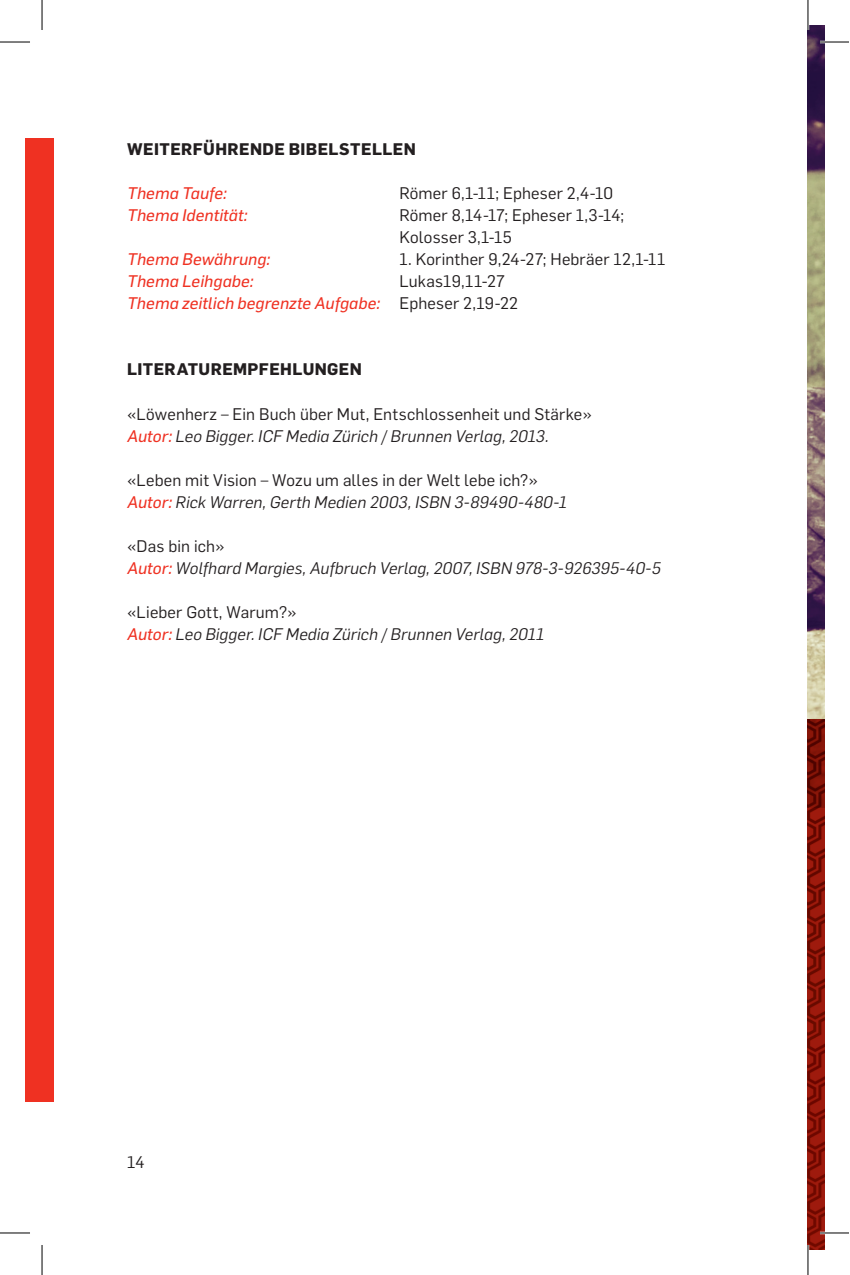
<style>
.page{position:relative;width:850px;height:1275px;background:#fff}
.page>*{position:absolute;margin:0;border:0;box-sizing:border-box;transform-origin:0 0}
.t1{font:16.4px/22px "Flama";letter-spacing:.01em;color:#231f20}
.t2{font:italic 16.4px/22px "Flama";letter-spacing:.01em;color:#231f20}
.t3{font:italic 16.4px "Flama Basic";letter-spacing:.01em;color:#ef3122}
.t4{font:700 16.4px "Flama";letter-spacing:.025em;color:#231f20}
.s1{font-family:"Flama";font-style:normal;color:#231f20}
.s2{font-family:"Flama Basic";font-style:italic;color:#ef3122}
.s3{font-style:italic}
.s4{font-style:normal}
.s5{font-family:"Flama Basic";color:#ef3122}
</style>
<div class="page">
<div style="left:25px;top:138px;width:28px;height:963px;background:#ef3122"></div>
<img style="left:807px;top:25px;width:17px;height:694px">
<img style="left:807px;top:719px;width:17px;height:531px">
<hr style="left:819px;top:41px;width:29px;height:2px;background:#fff">
<hr style="left:819px;top:1231px;width:29px;height:3px;background:#fff">
<hr style="left:806px;top:1px;width:3px;height:29px;background:#fff">
<hr style="left:806px;top:1245px;width:3px;height:30px;background:#fff">
<hr style="left:0;top:42px;width:30px;height:1px;background:#000">
<svg style="left:819px;top:42px;width:29px;height:1px"></svg>
<hr style="left:0;top:1232px;width:30px;height:1px;background:#000">
<svg style="left:819px;top:1232px;width:29px;height:1px"></svg>
<svg style="left:42px;top:1px;width:1px;height:29px"></svg>
<hr style="left:42px;top:1245px;width:1px;height:30px;background:#000">
<svg style="left:807px;top:1px;width:1px;height:29px"></svg>
<hr style="left:807px;top:1245px;width:1px;height:30px;background:#000">
<p class="t4" style="left:127px;top:138px;width:290px">WEITERFÜHRENDE BIBELSTELLEN</p>
<p class="t3" style="left:127px;top:182px;width:101px">Thema Taufe:</p>
<p class="t1" style="left:399px;top:182px;width:215px">Römer 6,1-11; Epheser 2,4-10</p>
<p class="t3" style="left:127px;top:204px;width:122px">Thema Identität:</p>
<p class="t1" style="left:399px;top:204px;width:226px">Römer 8,14-17; Epheser 1,3-14;<br>Kolosser 3,1-15</p>
<p class="t3" style="left:127px;top:248px;width:145px">Thema Bewährung:</p>
<p class="t1" style="left:399px;top:248px;width:267px">1. Korinther 9,24-27; Hebräer 12,1-11</p>
<p class="t3" style="left:127px;top:270px;width:128px">Thema Leihgabe:</p>
<p class="t1" style="left:399px;top:270px;width:107px">Lukas19,11-27</p>
<p class="t3" style="left:127px;top:292px;width:392px">Thema zeitlich begrenzte Aufgabe: <span class="s1">Epheser 2,19-22</span></p>
<p class="t4" style="left:127px;top:358px;width:236px">LITERATUREMPFEHLUNGEN</p>
<p class="t1" style="left:127px;top:402px;width:466px">«Löwenherz – Ein Buch über Mut, Entschlossenheit und Stärke»<br><span class="s2">Autor:</span> <span class="s3">Leo Bigger. ICF Media Zürich / Brunnen Verlag, 2013.</span></p>
<p class="t1" style="left:127px;top:468px;width:441px">«Leben mit Vision – Wozu um alles in der Welt lebe ich?»<br><span class="s2">Autor:</span> <span class="s3">Rick Warren, Gerth Medien 2003, ISBN 3-89490-480-1</span></p>
<p class="t2" style="left:127px;top:534px;width:535px"><span class="s4">«Das bin ich»<br></span><span class="s5">Autor:</span> Wolfhard Margies, Aufbruch Verlag, 2007, ISBN 978-3-926395-40-5</p>
<p class="t2" style="left:127px;top:600px;width:419px"><span class="s4">«Lieber Gott, Warum?»<br></span><span class="s5">Autor:</span> Leo Bigger. ICF Media Zürich / Brunnen Verlag, 2011</p>
<p class="t1" style="left:127px;top:1150px;width:19px">14</p>
</div>
